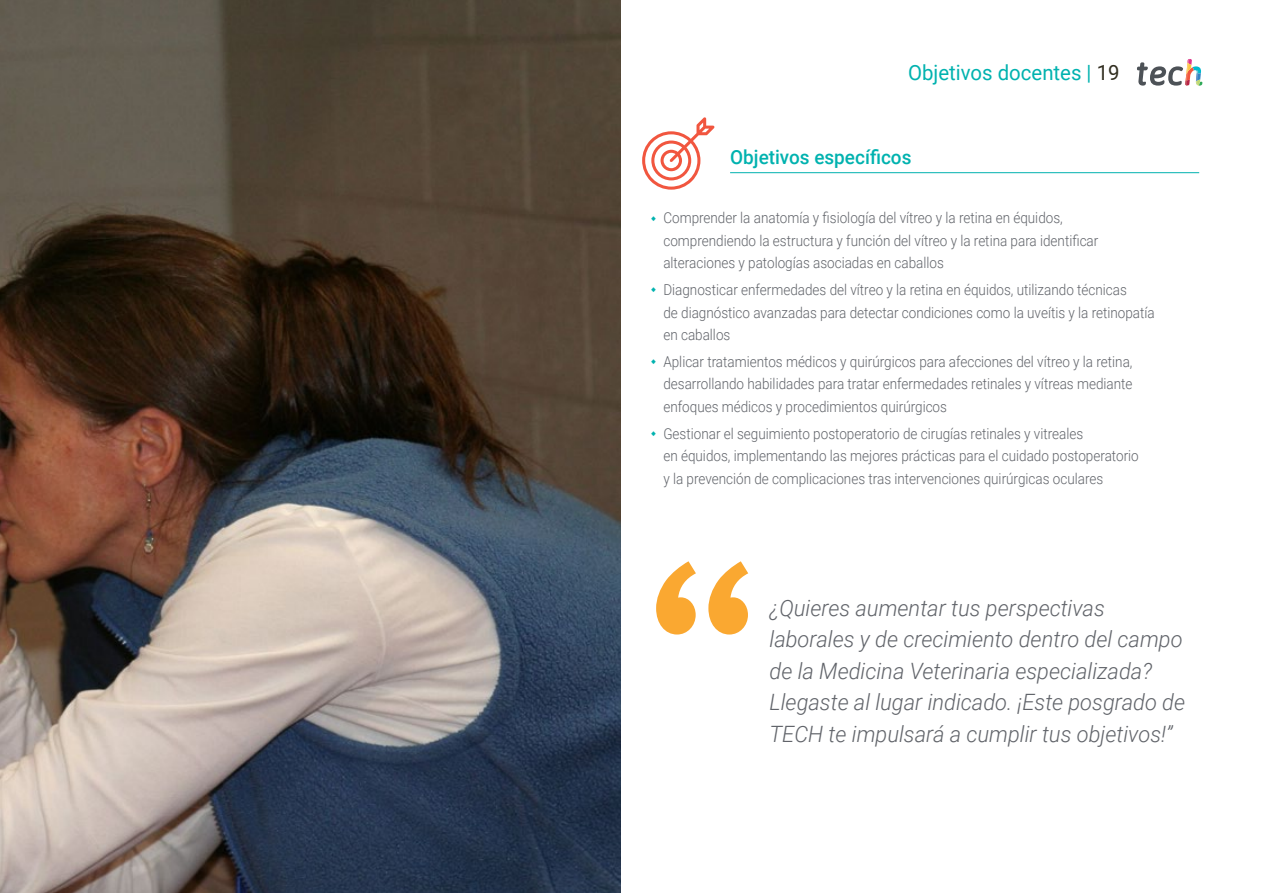
<style>
.page{position:relative;width:1263px;height:893px;background:#fff}
.page>*{position:absolute;margin:0;border:0;box-sizing:border-box;transform-origin:0 0}
.t1{font:italic 300 22.5px/31.5px "Roboto";color:#61646a}
.t2{font:21px "Roboto";color:#00b2af}
.t3{font:500 19.5px "Roboto";color:#00b2af}
.t4{font:300 15px/22.5px "Roboto";color:#61646a;scale:.9 1}
.s1{color:#312e20}
</style>
<div class="page">
<img style="left:0;top:0;width:621px;height:893px">
<hr style="left:730px;top:172px;width:469px;height:1px;background:#00b2af">
<svg style="left:642px;top:117px;width:72px;height:73px"></svg>
<svg style="left:656px;top:561px;width:92px;height:73px"></svg>
<svg style="left:1137px;top:59px;width:65px;height:27px"></svg>
<h2 class="t2" style="left:908px;top:57px;width:213px">Objetivos docentes | <span class="s1">19</span></h2>
<h3 class="t3" style="left:730px;top:144px;width:183px">Objetivos específicos</h3>
<p class="t4" style="left:663px;top:206px;width:485px">Comprender la anatomía y fisiología del vítreo y la retina en équidos, comprendiendo la estructura y función del vítreo y la retina para identificar alteraciones y patologías asociadas en caballos</p>
<p class="t4" style="left:663px;top:278px;width:547px">Diagnosticar enfermedades del vítreo y la retina en équidos, utilizando técnicas<br>de diagnóstico avanzadas para detectar condiciones como la uveítis y la retinopatía en caballos</p>
<p class="t4" style="left:663px;top:350px;width:523px;text-align:justify">Aplicar tratamientos médicos y quirúrgicos para afecciones del vítreo y la retina, desarrollando habilidades para tratar enfermedades retinales y vítreas mediante enfoques médicos y procedimientos quirúrgicos</p>
<p class="t4" style="left:663px;top:421px;width:530px">Gestionar el seguimiento postoperatorio de cirugías retinales y vitreales<br>en équidos, implementando las mejores prácticas para el cuidado postoperatorio y la prevención de complicaciones tras intervenciones quirúrgicas oculares</p>
<h1 class="t1" style="left:769px;top:591px;width:417px">¿Quieres aumentar tus perspectivas laborales y de crecimiento dentro del campo de la Medicina Veterinaria especializada?<br>Llegaste al lugar indicado. ¡Este posgrado de TECH te impulsará a cumplir tus objetivos!”</h1>
</div>
